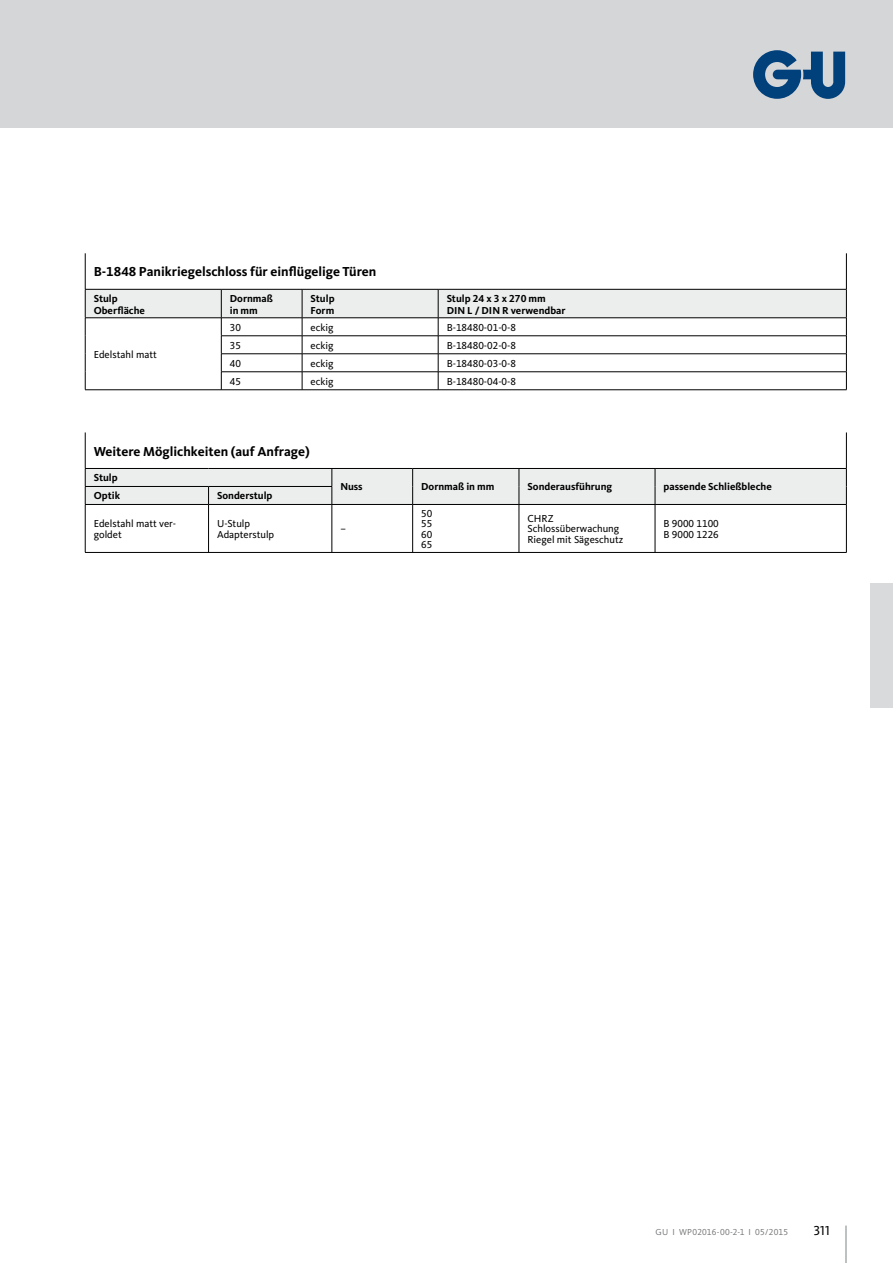
<style>
.page{position:relative;width:893px;height:1263px;background:#fff}
.page>*{position:absolute;margin:0;border:0;box-sizing:border-box;transform-origin:0 0}
.t1{font:700 13.5px "Kievit Pro";color:#000}
.t2{font:13.5px "Kievit Pro";color:#000}
.t3{font:10.5px/10.5px "Kievit Pro";color:#000}
.t4{font:700 10.5px/12px "Kievit Pro";color:#000}
.t5{font:9px "Kievit Pro";letter-spacing:.02em;color:#707173}
</style>
<div class="page">
<div style="left:0;top:0;width:893px;height:128px;background:#d5d6d7"></div>
<svg style="left:753px;top:50px;width:92px;height:49px"></svg>
<div style="left:871px;top:583px;width:22px;height:125px;background:#d9dadb"></div>
<hr style="left:85px;top:432px;width:1px;height:36px;background:#000">
<hr style="left:846px;top:432px;width:1px;height:36px;background:#000">
<div style="left:85px;top:468px;width:762px;height:36px;background:#eceded"></div>
<hr style="left:85px;top:504px;width:124px;height:1px;background:#000">
<hr style="left:85px;top:505px;width:1px;height:47px;background:#000">
<hr style="left:209px;top:504px;width:123px;height:1px;background:#000">
<hr style="left:208px;top:505px;width:1px;height:47px;background:#000">
<hr style="left:332px;top:504px;width:81px;height:1px;background:#000">
<hr style="left:332px;top:505px;width:1px;height:47px;background:#000">
<hr style="left:413px;top:504px;width:106px;height:1px;background:#000">
<hr style="left:412px;top:505px;width:1px;height:47px;background:#000">
<hr style="left:519px;top:504px;width:136px;height:1px;background:#000">
<hr style="left:519px;top:505px;width:1px;height:47px;background:#000">
<hr style="left:655px;top:504px;width:191px;height:1px;background:#000">
<hr style="left:655px;top:505px;width:1px;height:47px;background:#000">
<hr style="left:846px;top:505px;width:1px;height:47px;background:#000">
<hr style="left:85px;top:552px;width:761px;height:1px;background:#000">
<hr style="left:85px;top:253px;width:1px;height:36px;background:#000">
<hr style="left:846px;top:253px;width:1px;height:36px;background:#000">
<svg style="left:85px;top:289px;width:762px;height:101px"></svg>
<hr style="left:85px;top:390px;width:761px;height:1px;background:#000">
<hr style="left:846px;top:1226px;width:1px;height:37px;background:#7c8384">
<p class="t1" style="left:94px;top:267px;width:284px">B-1848 Panikriegelschloss für einflügelige Türen</p>
<p class="t4" style="left:94px;top:293px;width:53px">Stulp<br>Oberfläche</p>
<p class="t4" style="left:230px;top:293px;width:45px">Dornmaß in mm</p>
<p class="t4" style="left:311px;top:293px;width:25px">Stulp<br>Form</p>
<p class="t4" style="left:447px;top:293px;width:120px">Stulp 24 x 3 x 270 mm<br>DIN L / DIN R verwendbar</p>
<p class="t3" style="left:94px;top:350px;width:65px">Edelstahl matt</p>
<p class="t3" style="left:230px;top:323px;width:13px">30</p>
<p class="t3" style="left:311px;top:323px;width:24px">eckig</p>
<p class="t3" style="left:447px;top:323px;width:71px">B-18480-01-0-8</p>
<p class="t3" style="left:230px;top:341px;width:13px">35</p>
<p class="t3" style="left:311px;top:341px;width:24px">eckig</p>
<p class="t3" style="left:447px;top:341px;width:71px">B-18480-02-0-8</p>
<p class="t3" style="left:230px;top:359px;width:13px">40</p>
<p class="t3" style="left:311px;top:359px;width:24px">eckig</p>
<p class="t3" style="left:447px;top:359px;width:71px">B-18480-03-0-8</p>
<p class="t3" style="left:230px;top:377px;width:13px">45</p>
<p class="t3" style="left:311px;top:377px;width:24px">eckig</p>
<p class="t3" style="left:447px;top:377px;width:71px">B-18480-04-0-8</p>
<p class="t1" style="left:94px;top:446px;width:217px">Weitere Möglichkeiten (auf Anfrage)</p>
<p class="t4" style="left:94px;top:473px;width:25px">Stulp</p>
<p class="t4" style="left:340px;top:482px;width:24px">Nuss</p>
<p class="t4" style="left:421px;top:482px;width:75px">Dornmaß in mm</p>
<p class="t4" style="left:527px;top:482px;width:86px">Sonderausführung</p>
<p class="t4" style="left:663px;top:482px;width:110px">passende Schließbleche</p>
<p class="t4" style="left:94px;top:491px;width:28px">Optik</p>
<p class="t4" style="left:217px;top:491px;width:57px">Sonderstulp</p>
<p class="t3" style="left:94px;top:519px;width:84px">Edelstahl matt ver&shy;goldet</p>
<p class="t3" style="left:217px;top:519px;width:59px">U-Stulp<br>Adapterstulp</p>
<p class="t3" style="left:340px;top:524px;width:7px">–</p>
<p class="t3" style="left:421px;top:509px;width:13px;text-align:justify">50<br>55<br>60<br>65</p>
<p class="t3" style="left:527px;top:514px;width:97px">CHRZ<br>Schlossüberwachung<br>Riegel mit Sägeschutz</p>
<p class="t3" style="left:663px;top:519px;width:57px">B 9000 1100<br>B 9000 1226</p>
<p class="t5" style="left:655px;top:1228px;width:134px">GU І WP02016-00-2-1 І 05/2015</p>
<p class="t2" style="left:814px;top:1225px;width:18px">311</p>
</div>
